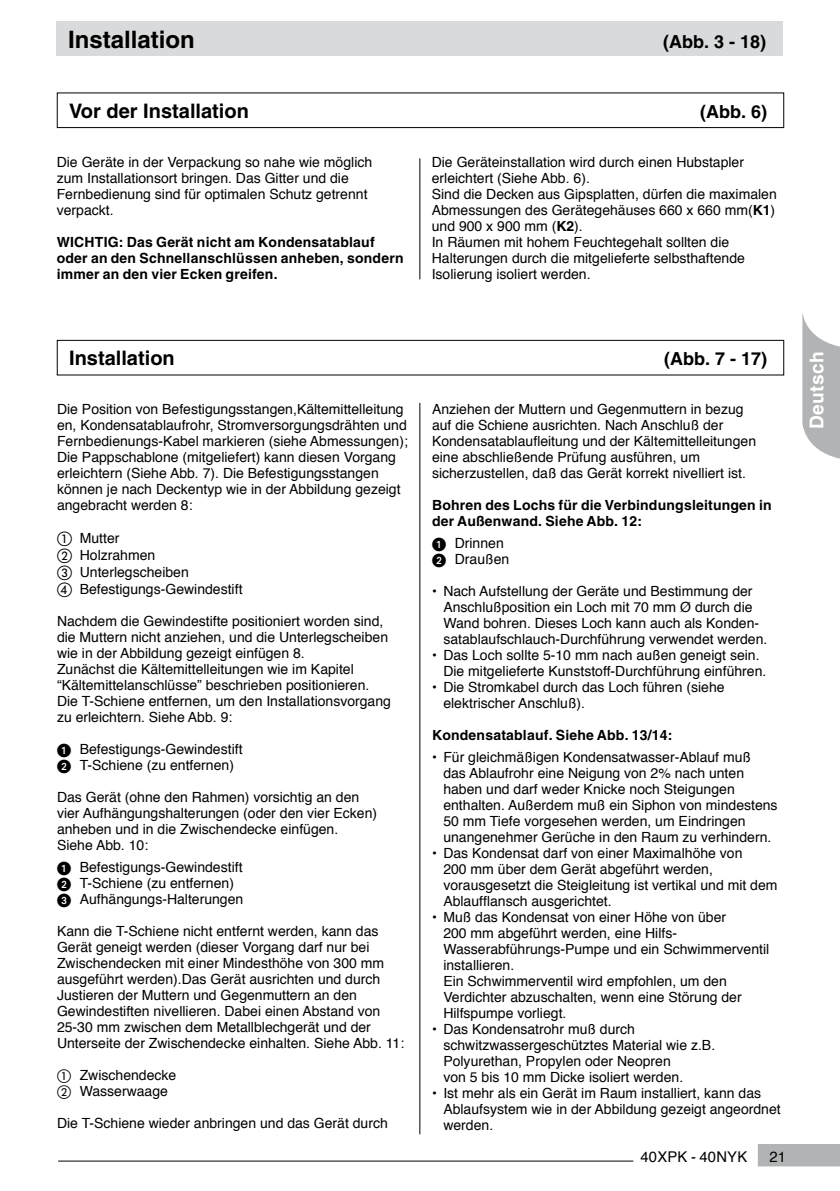
<style>
.page{position:relative;width:840px;height:1191px;background:#fff}
.page>*{position:absolute;margin:0;border:0;box-sizing:border-box;transform-origin:0 0}
.t1{font:700 24px "Helvetica";color:#000}
.t2{font:700 20px "Helvetica";color:#000}
.t3{font:700 19px "Helvetica";letter-spacing:.02em;color:#fff}
.t4{font:700 18px "Helvetica";color:#000}
.t5{font:14.8px "Helvetica";letter-spacing:.015em;color:#000}
.t6{font:14px/16px "Helvetica";color:#000}
.t7{font:700 14px/16px "Helvetica";letter-spacing:.015em;color:#000}
.s1{font-weight:700}
.s2{font-family:"European Pi One";font-size:15px}
.s3{font-family:"European Pi One"}
</style>
<div class="page">
<div style="left:757px;top:1144px;width:82px;height:22px;background:#b1b3b4"></div>
<hr style="left:419px;top:93px;width:1px;height:1041px;background:#000">
<hr style="left:58px;top:1160px;width:575px;height:1px;background:#000">
<div style="left:57px;top:22px;width:725px;height:34px;background:#d9dadb"></div>
<div style="left:408px;top:80px;width:23px;height:78px;background:#fff"></div>
<div style="left:408px;top:279px;width:23px;height:124px;background:#fff"></div>
<div style="left:57px;top:340px;width:726px;height:35px;border:1px solid #000"></div>
<div style="left:57px;top:92px;width:726px;height:36px;border:1px solid #000"></div>
<svg style="left:802px;top:313px;width:37px;height:146px"></svg>
<h1 class="t1" style="left:68px;top:25px;width:128px">Installation</h1>
<p class="t4" style="left:662px;top:31px;width:105px">(Abb. 3 - 18)</p>
<h2 class="t2" style="left:69px;top:99px;width:181px">Vor der Installation</h2>
<p class="t4" style="left:699px;top:101px;width:68px">(Abb. 6)</p>
<p class="t6" style="left:57px;top:153px;width:317px">Die Geräte in der Verpackung so nahe wie möglich zum Installationsort bringen. Das Gitter und die Fernbedienung sind für optimalen Schutz getrennt verpackt.</p>
<p class="t7" style="left:57px;top:233px;width:348px">WICHTIG: Das Gerät nicht am Kondensatablauf oder an den Schnellanschlüssen anheben, sondern immer an den vier Ecken greifen.</p>
<p class="t6" style="left:431px;top:153px;width:346px">Die Geräteinstallation wird durch einen Hubstapler erleichtert (Siehe Abb. 6).<br>Sind die Decken aus Gipsplatten, dürfen die maximalen Abmessungen des Gerätegehäuses 660 x 660 mm(<span class="s1">K1</span>) und 900 x 900 mm (<span class="s1">K2</span>).<br>In Räumen mit hohem Feuchtegehalt sollten die Halterungen durch die mitgelieferte selbsthaftende Isolierung isoliert werden.</p>
<h2 class="t2" style="left:69px;top:346px;width:107px">Installation</h2>
<p class="t4" style="left:663px;top:348px;width:105px">(Abb. 7 - 17)</p>
<p class="t6" style="left:57px;top:400px;width:352px">Die Position von Befestigungsstangen,Kältemittelleitung en, Kondensatablaufrohr, Stromversorgungsdrähten und Fernbedienungs-Kabel markieren (siehe Abmessungen); Die Pappschablone (mitgeliefert) kann diesen Vorgang erleichtern (Siehe Abb. 7). Die Befestigungsstangen können je nach Deckentyp wie in der Abbildung gezeigt angebracht werden 8:</p>
<p class="t6" style="left:57px;top:529px;width:187px;line-height:17px;text-indent:23px">Mutter<br><span class="s2">b</span> Holzrahmen<br><span class="s2">c</span> Unterlegscheiben<br><span class="s2">d</span> Befestigungs-Gewindestift</p>
<p class="t6" style="left:57px;top:612px;width:335px">Nachdem die Gewindestifte positioniert worden sind, die Muttern nicht anziehen, und die Unterlegscheiben wie in der Abbildung gezeigt einfügen 8.<br>Zunächst die Kältemittelleitungen wie im Kapitel “Kältemittelanschlüsse” beschrieben positionieren.<br>Die T-Schiene entfernen, um den Installationsvorgang zu erleichtern. Siehe Abb. 9:</p>
<p class="t6" style="left:57px;top:740px;width:187px"><span class="s3">1</span> Befestigungs-Gewindestift<br><span class="s3">2</span> T-Schiene (zu entfernen)</p>
<p class="t6" style="left:57px;top:788px;width:321px">Das Gerät (ohne den Rahmen) vorsichtig an den vier Aufhängungshalterungen (oder den vier Ecken) anheben und in die Zwischendecke einfügen.<br>Siehe Abb. 10:</p>
<p class="t6" style="left:57px;top:858px;width:188px"><span class="s3">1</span> Befestigungs-Gewindestift<br><span class="s3">2</span> T-Schiene (zu entfernen)<br><span class="s3">3</span> Aufhängungs-Halterungen</p>
<p class="t6" style="left:57px;top:922px;width:348px">Kann die T-Schiene nicht entfernt werden, kann das Gerät geneigt werden (dieser Vorgang darf nur bei Zwischendecken mit einer Mindesthöhe von 300 mm ausgeführt werden).Das Gerät ausrichten und durch Justieren der Muttern und Gegenmuttern an den Gewindestiften nivellieren. Dabei einen Abstand von 25-30 mm zwischen dem Metallblechgerät und der Unterseite der Zwischendecke einhalten. Siehe Abb. 11:</p>
<p class="t6" style="left:57px;top:1066px;width:121px"><span class="s3">a</span> Zwischendecke <span class="s3">b</span> Wasserwaage</p>
<p class="t6" style="left:57px;top:1114px;width:332px">Die T-Schiene wieder anbringen und das Gerät durch</p>
<p class="t6" style="left:432px;top:400px;width:325px">Anziehen der Muttern und Gegenmuttern in bezug auf die Schiene ausrichten. Nach Anschluß der Kondensatablaufleitung und der Kältemittelleitungen eine abschließende Prüfung ausführen, um sicherzustellen, daß das Gerät korrekt nivelliert ist.</p>
<p class="t7" style="left:432px;top:497px;width:341px">Bohren des Lochs für die Verbindungsleitungen in der Außenwand. Siehe Abb. 12:</p>
<p class="t6" style="left:432px;top:534px;width:79px"><span class="s3">1</span> Drinnen<br><span class="s3">2</span> Draußen</p>
<p class="t6" style="left:443px;top:582px;width:325px;text-indent:-11px">• Nach Aufstellung der Geräte und Bestimmung der Anschlußposition ein Loch mit 70 mm Ø durch die Wand bohren. Dieses Loch kann auch als Konden&shy;satablaufschlauch-Durchführung verwendet werden.</p>
<p class="t6" style="left:443px;top:646px;width:324px;text-indent:-11px">• Das Loch sollte 5-10 mm nach außen geneigt sein.<br>Die mitgelieferte Kunststoff-Durchführung einführen.</p>
<p class="t6" style="left:443px;top:678px;width:282px;text-indent:-11px">• Die Stromkabel durch das Loch führen (siehe elektrischer Anschluß).</p>
<p class="t7" style="left:432px;top:727px;width:242px">Kondensatablauf. Siehe Abb. 13/14:</p>
<p class="t6" style="left:443px;top:748px;width:335px;text-indent:-11px">• Für gleichmäßigen Kondensatwasser-Ablauf muß<br>das Ablaufrohr eine Neigung von 2% nach unten haben und darf weder Knicke noch Steigungen enthalten. Außerdem muß ein Siphon von mindestens 50 mm Tiefe vorgesehen werden, um Eindringen unangenehmer Gerüche in den Raum zu verhindern.</p>
<p class="t6" style="left:443px;top:844px;width:335px;text-indent:-11px">• Das Kondensat darf von einer Maximalhöhe von<br>200 mm über dem Gerät abgeführt werden, vorausgesetzt die Steigleitung ist vertikal und mit dem Ablaufflansch ausgerichtet.</p>
<p class="t6" style="left:443px;top:908px;width:327px;text-indent:-11px">• Muß das Kondensat von einer Höhe von über<br>200 mm abgeführt werden, eine Hilfs-Wasserabführungs-Pumpe und ein Schwimmerventil installieren.<br>Ein Schwimmerventil wird empfohlen, um den Verdichter abzuschalten, wenn eine Störung der Hilfspumpe vorliegt.</p>
<p class="t6" style="left:443px;top:1020px;width:273px;text-indent:-11px">• Das Kondensatrohr muß durch schwitzwassergeschütztes Material wie z.B.<br>Polyurethan, Propylen oder Neopren<br>von 5 bis 10 mm Dicke isoliert werden.</p>
<p class="t6" style="left:443px;top:1084px;width:338px;text-indent:-11px">• Ist mehr als ein Gerät im Raum installiert, kann das<br>Ablaufsystem wie in der Abbildung gezeigt angeordnet werden.</p>
<p class="t5" style="left:640px;top:1144px;width:108px">40XPK - 40NYK</p>
<p class="t5" style="left:769px;top:1144px;width:18px">21</p>
<h3 class="t3" style="left:804px;top:429px;width:79px;rotate:-90deg">Deutsch</h3>
</div>
